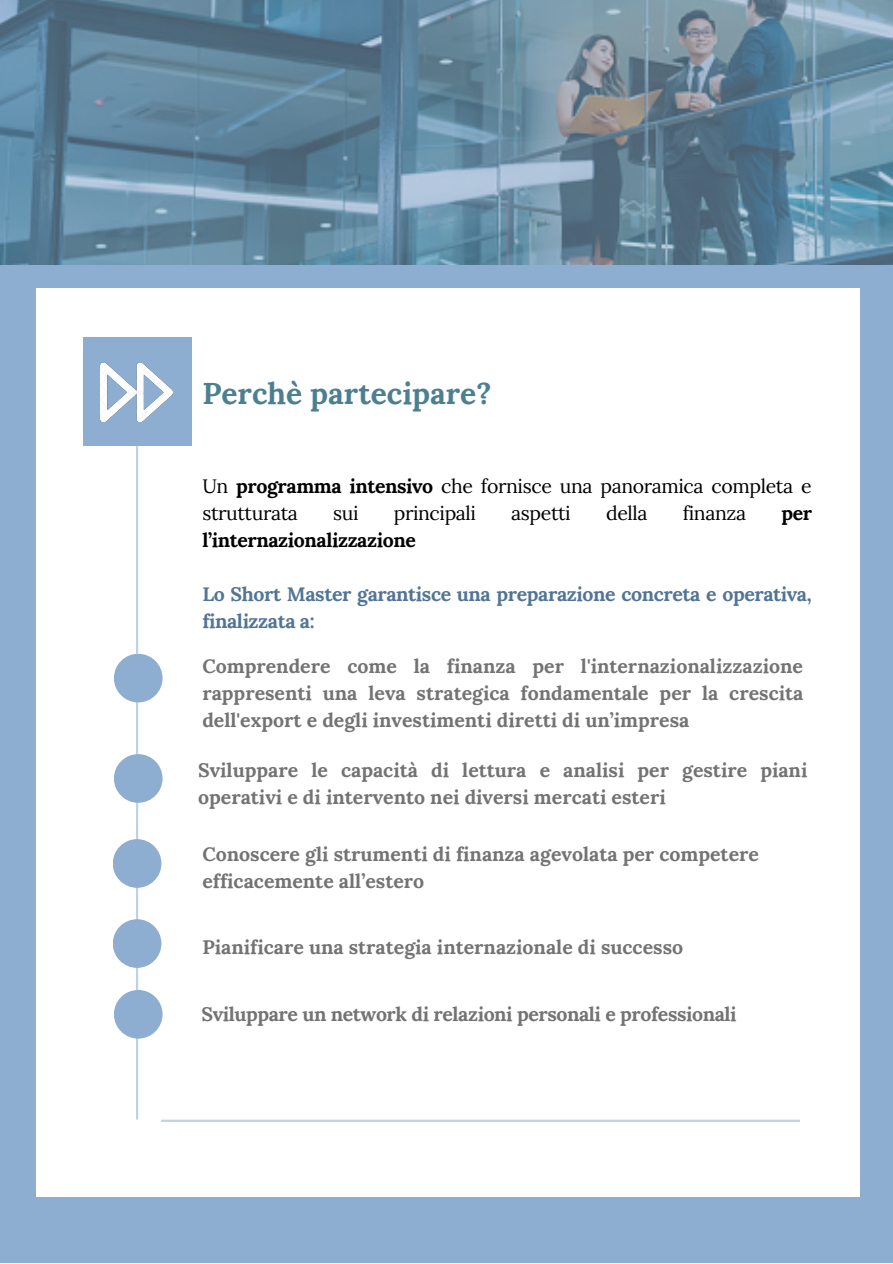
<style>
.page{position:relative;width:893px;height:1264px;background:#fff}
.page>*{position:absolute;margin:0;border:0;box-sizing:border-box;transform-origin:0 0}
.t1{font:700 30px "Lora";color:#4c7f90}
.t2{font:700 19.5px/27px "Lora";color:#737373}
.t3{font:19.5px/27px "Lora";letter-spacing:-.02em;color:#000}
.t4{font:700 19.5px/27px "Lora";letter-spacing:-.02em;color:#527595}
.t5{font:700 19.5px "Lora";letter-spacing:-.02em;color:#737373}
.t6{font:700 19.5px "Lora";letter-spacing:-.02em;color:#000}
.s1{font-weight:700}
</style>
<div class="page">
<div style="left:0;top:0;width:892px;height:1262px;background:#8daed0"></div>
<img style="left:0;top:0;width:892px;height:264px">
<div style="left:37px;top:288px;width:823px;height:641px;background:#fff"></div>
<div style="left:37px;top:905px;width:823px;height:291px;background:#fff"></div>
<hr style="left:136px;top:446px;width:2px;height:673px;background:#8daed0">
<div style="left:83px;top:337px;width:108px;height:109px;background:#8daed0"></div>
<img style="left:101px;top:363px;width:72px;height:58px">
<div style="left:114px;top:653px;width:48px;height:49px;background:#8daed0;border-radius:50%"></div>
<div style="left:114px;top:754px;width:48px;height:48px;background:#8daed0;border-radius:50%"></div>
<div style="left:113px;top:839px;width:48px;height:48px;background:#8daed0;border-radius:50%"></div>
<div style="left:113px;top:919px;width:48px;height:48px;background:#8daed0;border-radius:50%"></div>
<hr style="left:161px;top:1119px;width:639px;height:2px;background:#8daed0">
<div style="left:114px;top:989px;width:48px;height:49px;background:#8daed0;border-radius:50%"></div>
<p class="t1" style="left:202px;top:374px;width:290px">Perchè partecipare?</p>
<p class="t3" style="left:202px;top:472px;width:610px">Un <span class="s1">programma intensivo</span> che fornisce una panoramica completa e strutturata</p>
<p class="t3" style="left:333px;top:499px;width:27px">sui</p>
<p class="t3" style="left:394px;top:499px;width:84px">principali</p>
<p class="t3" style="left:511px;top:499px;width:61px">aspetti</p>
<p class="t3" style="left:606px;top:499px;width:43px">della</p>
<p class="t3" style="left:682px;top:499px;width:65px">finanza</p>
<p class="t6" style="left:781px;top:500px;width:32px">per</p>
<p class="t6" style="left:202px;top:527px;width:215px">l’internazionalizzazione</p>
<p class="t4" style="left:202px;top:580px;width:610px">Lo Short Master garantisce una preparazione concreta e operativa, finalizzata a:</p>
<p class="t2" style="left:202px;top:652px;width:602px;text-align:justify">Comprendere come la finanza per l'internazionalizzazione rappresenti una leva strategica fondamentale per la crescita dell'export e degli investimenti diretti di un’impresa</p>
<p class="t2" style="left:198px;top:756px;width:610px">Sviluppare le capacità di lettura e analisi per gestire piani operativi e di intervento nei diversi mercati esteri</p>
<p class="t2" style="left:202px;top:840px;width:558px">Conoscere gli strumenti di finanza agevolata per competere efficacemente all’estero</p>
<p class="t2" style="left:202px;top:933px;width:482px">Pianificare una strategia internazionale di successo</p>
<p class="t5" style="left:201px;top:1001px;width:536px">Sviluppare un network di relazioni personali e professionali</p>
</div>
